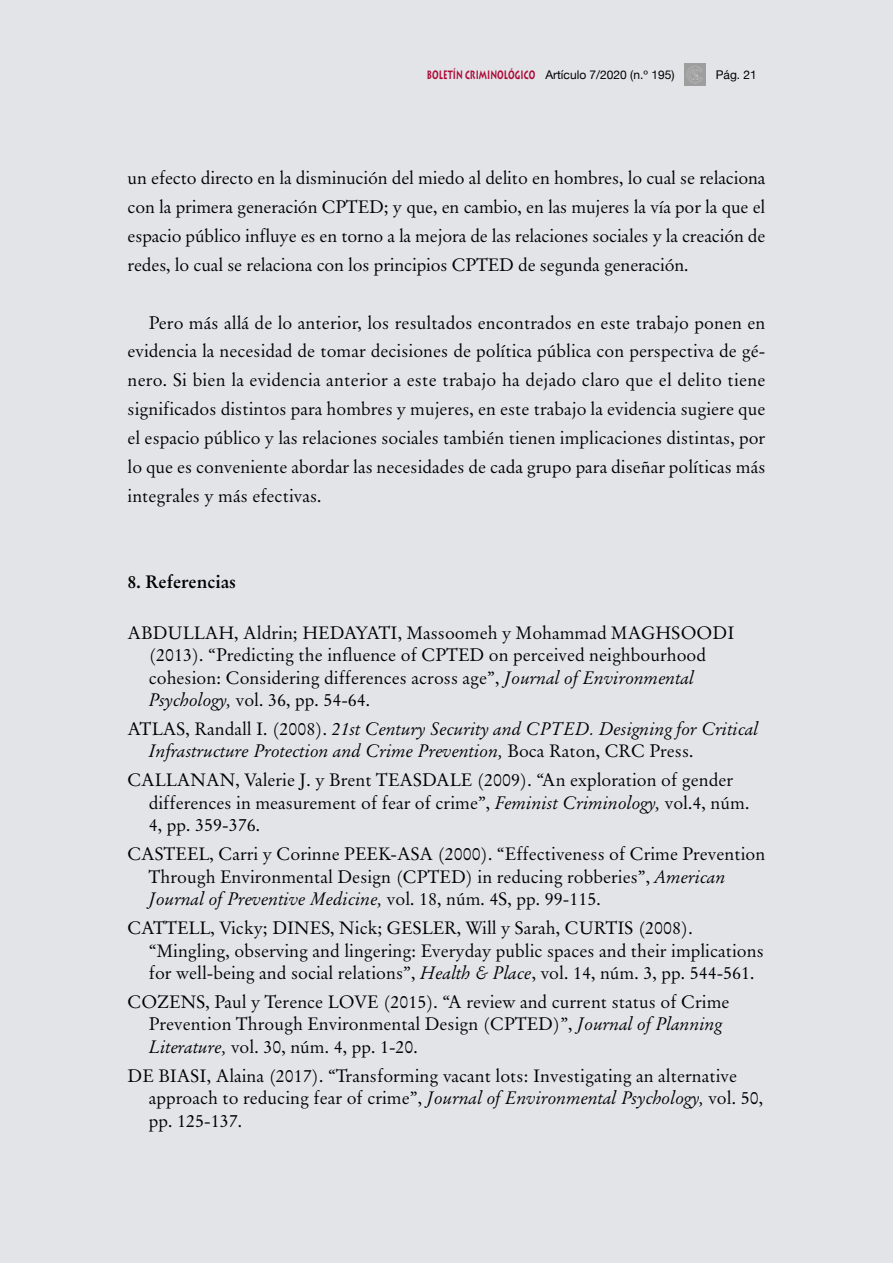
<style>
.page{position:relative;width:893px;height:1263px;background:#e3e4e8}
.page>*{position:absolute;margin:0;border:0;box-sizing:border-box;transform-origin:0 0}
.t1{font:18px/22.5px "Original Garamond BT";color:#000}
.t2{font:italic 18px/22.5px "Original Garamond BT";color:#000}
.t3{font:700 18px "Original Garamond BT";color:#000}
.t4{font:12px "Helvetica Neue";color:#000}
.s1{font-family:"Lithos";font-weight:700;color:#ac0935}
.s2{font-style:italic}
.s3{font-style:normal}
</style>
<div class="page">
<img style="left:684px;top:64px;width:22px;height:21px">
<p class="t4" style="left:427px;top:68px;width:249px"><span class="s1">BOLETÍN CRIMINOLÓGICO</span> Artículo 7/2020 (n.º 195)</p>
<p class="t4" style="left:716px;top:68px;width:43px">Pág. 21</p>
<p class="t1" style="left:128px;top:164px;width:639px;line-height:28.8px;text-align:justify">un efecto directo en la disminución del miedo al delito en hombres, lo cual se relaciona con la primera generación CPTED; y que, en cambio, en las mujeres la vía por la que el espacio público influye es en torno a la mejora de las relaciones sociales y la creación de redes, lo cual se relaciona con los principios CPTED de segunda generación.</p>
<p class="t1" style="left:128px;top:308px;width:639px;line-height:28.8px;text-align:justify;text-indent:21px">Pero más allá de lo anterior, los resultados encontrados en este trabajo ponen en evidencia la necesidad de tomar decisiones de política pública con perspectiva de gé&shy;nero. Si bien la evidencia anterior a este trabajo ha dejado claro que el delito tiene significados distintos para hombres y mujeres, en este trabajo la evidencia sugiere que el espacio público y las relaciones sociales también tienen implicaciones distintas, por lo que es conveniente abordar las necesidades de cada grupo para diseñar políticas más integrales y más efectivas.</p>
<p class="t3" style="left:128px;top:571px;width:110px">8. Referencias</p>
<p class="t1" style="left:149px;top:621px;width:587px;text-indent:-21px">ABDULLAH, Aldrin; HEDAYATI, Massoomeh y Mohammad MAGHSOODI (2013). “Predicting the influence of CPTED on perceived neighbourhood cohesion: Considering differences across age”, <span class="s2">Journal of Environmental Psychology,</span> vol. 36, pp. 54-64.</p>
<p class="t2" style="left:149px;top:717px;width:611px;text-indent:-21px"><span class="s3">ATLAS, Randall I. (2008).</span> 21st Century Security and CPTED. Designing for Critical<br>Infrastructure Protection and Crime Prevention, <span class="s3">Boca Raton, CRC Press.</span></p>
<p class="t1" style="left:149px;top:769px;width:602px;text-indent:-21px">CALLANAN, Valerie J. y Brent TEASDALE (2009). “An exploration of gender differences in measurement of fear of crime”, <span class="s2">Feminist Criminology,</span> vol.4, núm.<br>4, pp. 359-376.</p>
<p class="t1" style="left:149px;top:843px;width:618px;text-indent:-21px">CASTEEL, Carri y Corinne PEEK-ASA (2000). “Effectiveness of Crime Prevention<br>Through Environmental Design (CPTED) in reducing robberies”, <span class="s2">American<br>Journal of Preventive Medicine,</span> vol. 18, núm. 4S, pp. 99-115.</p>
<p class="t1" style="left:149px;top:916px;width:616px;text-indent:-21px">CATTELL, Vicky; DINES, Nick; GESLER, Will y Sarah, CURTIS (2008). “Mingling, observing and lingering: Everyday public spaces and their implications for well-being and social relations”, <span class="s2">Health &amp; Place</span>, vol. 14, núm. 3, pp. 544-561.</p>
<p class="t1" style="left:149px;top:990px;width:582px;text-indent:-21px">COZENS, Paul y Terence LOVE (2015). “A review and current status of Crime<br>Prevention Through Environmental Design (CPTED)”, <span class="s2">Journal of Planning<br>Literature,</span> vol. 30, núm. 4, pp. 1-20.</p>
<p class="t1" style="left:149px;top:1064px;width:616px;text-indent:-21px">DE BIASI, Alaina (2017). “Transforming vacant lots: Investigating an alternative approach to reducing fear of crime”, <span class="s2">Journal of Environmental Psychology,</span> vol. 50, pp. 125-137.</p>
</div>
